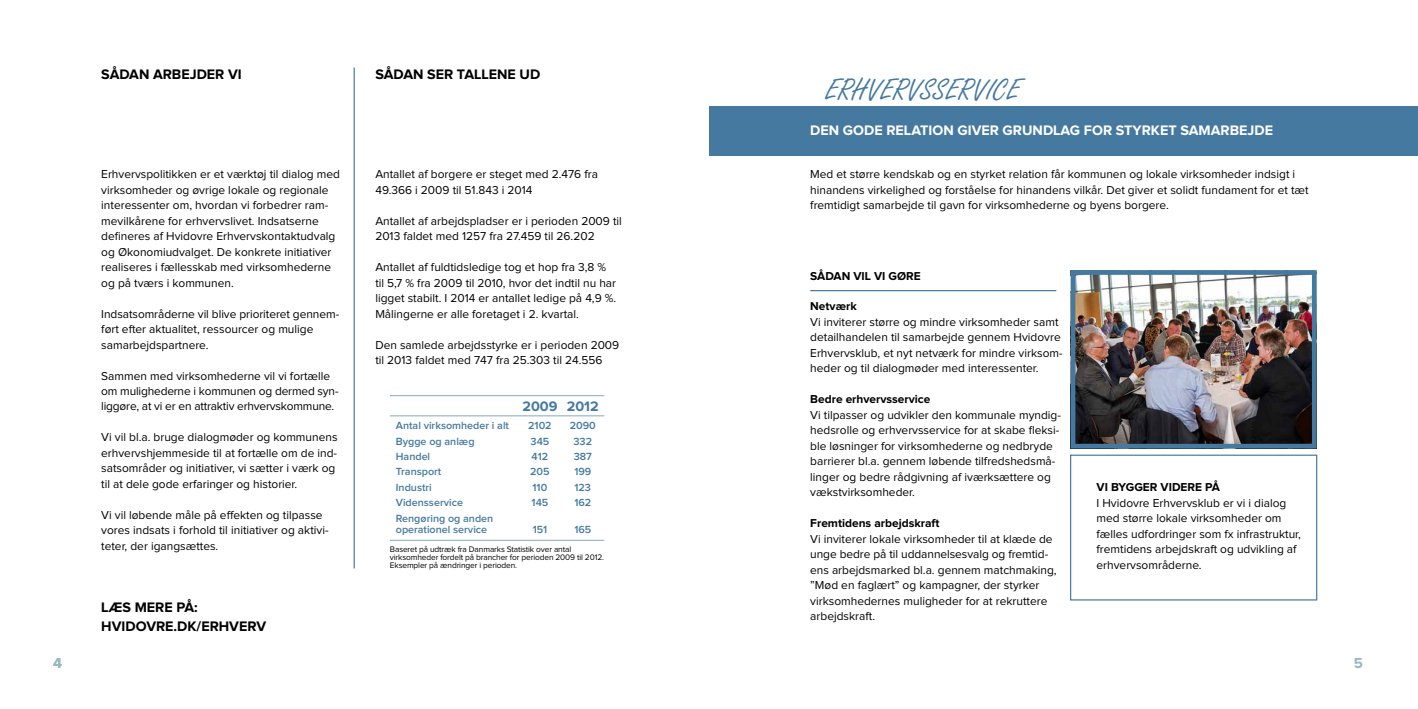
<style>
.page{position:relative;width:1418px;height:709px;background:#fff}
.page>*{position:absolute;margin:0;border:0;box-sizing:border-box;transform-origin:0 0}
.t1{font:32.12px "Freestyle Script";color:#4579a0}
.t2{font:700 15px "Proxima Nova";color:#99b8bf}
.t3{font:700 14.25px/19px "Proxima Nova";color:#000}
.t4{font:700 14.25px "Proxima Nova";color:#fff}
.t5{font:700 14.25px "Proxima Nova";color:#4579a0}
.t6{font:11.88px/15.5px "Proxima Nova";color:#000}
.t7{font:700 11.88px "Proxima Nova";color:#000}
.t8{font:600 10.75px/10.8px "Proxima Nova";color:#4579a0}
.t9{font:8.38px/8.4px "Proxima Nova";letter-spacing:-.015em;color:#000}
</style>
<div class="page">
<hr style="left:390px;top:415px;width:214px;height:1px;background:#99b8bf">
<hr style="left:390px;top:395px;width:214px;height:1px;background:#99b8bf">
<hr style="left:390px;top:539px;width:214px;height:2px;background:#99b8bf">
<hr style="left:353px;top:67px;width:2px;height:501px;background:#4579a0">
<div style="left:709px;top:106px;width:708px;height:49px;background:#4579a0"></div>
<img style="left:1076px;top:276px;width:234px;height:166px">
<div style="left:1070px;top:270px;width:246px;height:178px;border:5px solid #4579a0"></div>
<div style="left:1070px;top:454px;width:247px;height:146px;border:1px solid #4579a0"></div>
<hr style="left:810px;top:290px;width:246px;height:1px;background:#4579a0">
<p class="t3" style="left:101px;top:65px;width:142px">SÅDAN ARBEJDER VI</p>
<p class="t3" style="left:375px;top:65px;width:166px">SÅDAN SER TALLENE UD</p>
<p class="t6" style="left:101px;top:167px;width:240px">Erhvervspolitikken er et værktøj til dialog med virksomheder og øvrige lokale og regionale interessenter om, hvordan vi forbedrer ram&shy;mevilkårene for erhvervslivet. Indsatserne defineres af Hvidovre Erhvervskontaktudvalg og Økonomiudvalget. De konkrete initiativer realiseres i fællesskab med virksomhederne og på tværs i kommunen.</p>
<p class="t6" style="left:101px;top:306px;width:239px">Indsatsområderne vil blive prioriteret gennem&shy;ført efter aktualitet, ressourcer og mulige samarbejdspartnere.</p>
<p class="t6" style="left:101px;top:368px;width:239px">Sammen med virksomhederne vil vi fortælle om mulighederne i kommunen og dermed syn&shy;liggøre, at vi er en attraktiv erhvervskommune.</p>
<p class="t6" style="left:101px;top:430px;width:238px">Vi vil bl.a. bruge dialogmøder og kommunens erhvervshjemmeside til at fortælle om de ind&shy;satsområder og initiativer, vi sætter i værk og til at dele gode erfaringer og historier.</p>
<p class="t6" style="left:101px;top:507px;width:229px">Vi vil løbende måle på effekten og tilpasse vores indsats i forhold til initiativer og aktivi&shy;teter, der igangsættes.</p>
<p class="t3" style="left:101px;top:598px;width:166px">LÆS MERE PÅ:<br>HVIDOVRE.DK/ERHVERV</p>
<p class="t6" style="left:375px;top:167px;width:224px">Antallet af borgere er steget med 2.476 fra<br>49.366 i 2009 til 51.843 i 2014</p>
<p class="t6" style="left:375px;top:213px;width:248px">Antallet af arbejdspladser er i perioden 2009 til<br>2013 faldet med 1257 fra 27.459 til 26.202</p>
<p class="t6" style="left:375px;top:260px;width:242px">Antallet af fuldtidsledige tog et hop fra 3,8 % til 5,7 % fra 2009 til 2010, hvor det indtil nu har ligget stabilt. I 2014 er antallet ledige på 4,9 %.<br>Målingerne er alle foretaget i 2. kvartal.</p>
<p class="t6" style="left:375px;top:337px;width:245px">Den samlede arbejdsstyrke er i perioden 2009 til 2013 faldet med 747 fra 25.303 til 24.556</p>
<p class="t5" style="left:522px;top:400px;width:78px">2009 2012</p>
<p class="t8" style="left:396px;top:420px;width:115px">Antal virksomheder i alt</p>
<p class="t8" style="left:528px;top:420px;width:25px">2102</p>
<p class="t8" style="left:570px;top:420px;width:28px">2090</p>
<p class="t8" style="left:396px;top:436px;width:80px">Bygge og anlæg</p>
<p class="t8" style="left:530px;top:436px;width:20px">345</p>
<p class="t8" style="left:573px;top:436px;width:20px">332</p>
<p class="t8" style="left:396px;top:451px;width:36px">Handel</p>
<p class="t8" style="left:531px;top:451px;width:18px">412</p>
<p class="t8" style="left:573px;top:451px;width:20px">387</p>
<p class="t8" style="left:396px;top:467px;width:47px">Transport</p>
<p class="t8" style="left:530px;top:467px;width:21px">205</p>
<p class="t8" style="left:574px;top:467px;width:18px">199</p>
<p class="t8" style="left:396px;top:482px;width:37px">Industri</p>
<p class="t8" style="left:532px;top:482px;width:16px">110</p>
<p class="t8" style="left:574px;top:482px;width:18px">123</p>
<p class="t8" style="left:396px;top:498px;width:69px">Vidensservice</p>
<p class="t8" style="left:531px;top:498px;width:18px">145</p>
<p class="t8" style="left:574px;top:498px;width:18px">162</p>
<p class="t8" style="left:396px;top:513px;width:99px">Rengøring og anden operationel service</p>
<p class="t8" style="left:532px;top:524px;width:16px">151</p>
<p class="t8" style="left:574px;top:524px;width:18px">165</p>
<p class="t9" style="left:390px;top:545px;width:216px">Baseret på udtræk fra Danmarks Statistik over antal virksomheder fordelt på brancher for perioden 2009 til 2012.<br>Eksempler på ændringer i perioden.</p>
<h1 class="t1" style="left:825px;top:73px;width:195px">ERHVERVSSERVICE</h1>
<p class="t4" style="left:810px;top:124px;width:464px">DEN GODE RELATION GIVER GRUNDLAG FOR STYRKET SAMARBEJDE</p>
<p class="t6" style="left:810px;top:167px;width:500px">Med et større kendskab og en styrket relation får kommunen og lokale virksomheder indsigt i hinandens virkelighed og forståelse for hinandens vilkår. Det giver et solidt fundament for et tæt fremtidigt samarbejde til gavn for virksomhederne og byens borgere.</p>
<p class="t7" style="left:810px;top:270px;width:112px">SÅDAN VIL VI GØRE</p>
<p class="t7" style="left:810px;top:301px;width:48px">Netværk</p>
<p class="t6" style="left:810px;top:315px;width:254px">Vi inviterer større og mindre virksomheder samt detailhandelen til samarbejde gennem Hvidovre Erhvervsklub, et nyt netværk for mindre virksom&shy;heder og til dialogmøder med interessenter.</p>
<p class="t7" style="left:810px;top:394px;width:122px">Bedre erhvervsservice</p>
<p class="t6" style="left:810px;top:407px;width:252px">Vi tilpasser og udvikler den kommunale myndig&shy;hedsrolle og erhvervsservice for at skabe fleksi&shy;ble løsninger for virksomhederne og nedbryde barrierer bl.a. gennem løbende tilfredshedsmå&shy;linger og bedre rådgivning af iværksættere og vækstvirksomheder.</p>
<p class="t7" style="left:810px;top:518px;width:131px">Fremtidens arbejdskraft</p>
<p class="t6" style="left:810px;top:531px;width:248px">Vi inviterer lokale virksomheder til at klæde de unge bedre på til uddannelsesvalg og fremtid&shy;ens arbejdsmarked bl.a. gennem matchmaking, ”Mød en faglært” og kampagner, der styrker virksomhedernes muligheder for at rekruttere arbejdskraft.</p>
<p class="t7" style="left:1096px;top:482px;width:125px">VI BYGGER VIDERE PÅ</p>
<p class="t6" style="left:1096px;top:495px;width:206px">I Hvidovre Erhvervsklub er vi i dialog med større lokale virksomheder om fælles udfordringer som fx infrastruktur, fremtidens arbejdskraft og udvikling af erhvervsområderne.</p>
<p class="t2" style="left:53px;top:656px;width:10px">4</p>
<p class="t2" style="left:1353px;top:656px;width:11px">5</p>
</div>
